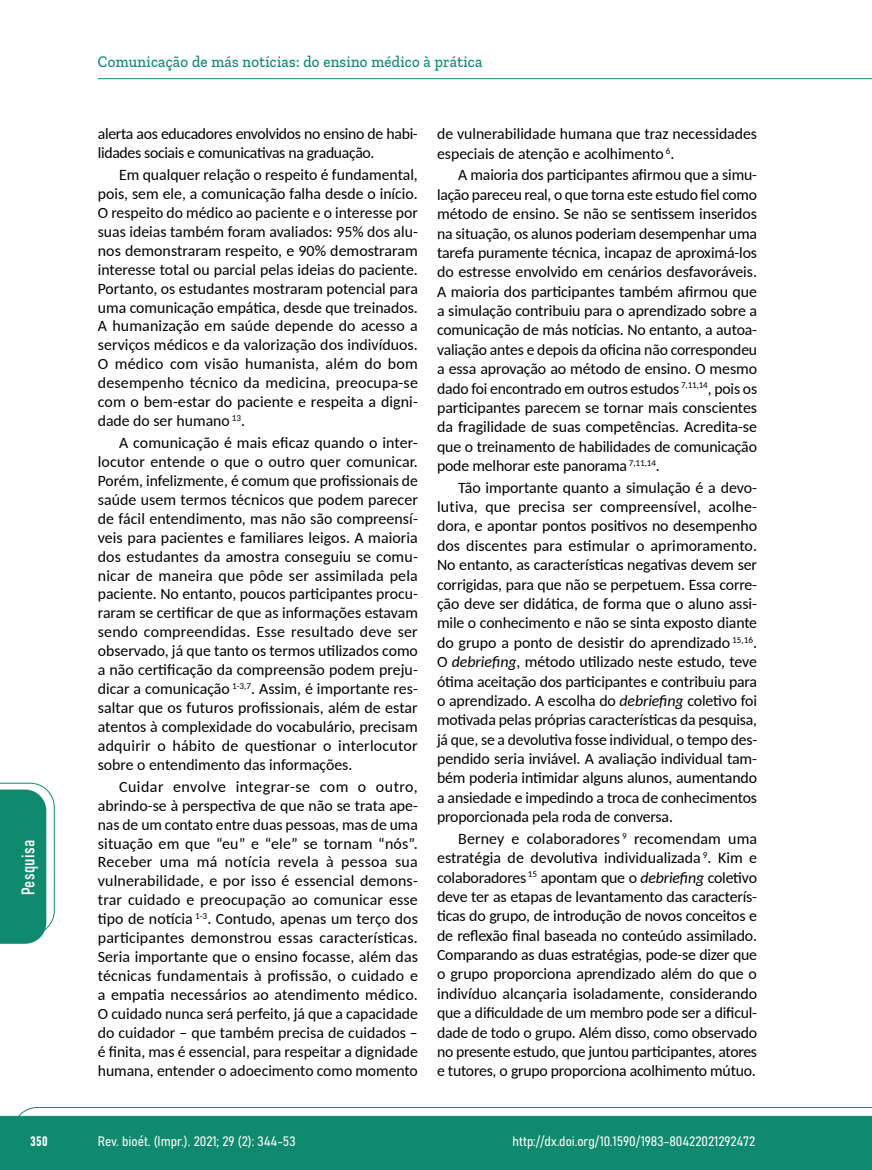
<style>
.page{position:relative;width:872px;height:1170px;background:#fff}
.page>*{position:absolute;margin:0;border:0;box-sizing:border-box;transform-origin:0 0}
.t1{font:18px "Bahnschrift";letter-spacing:.02em;color:#fff}
.t2{font:500 16.5px "Zilla Slab";letter-spacing:.02em;color:#108a6e;scale:.9 1}
.t3{font:15.75px/19px "Carlito";letter-spacing:-.01em;color:#000;text-align:justify}
.t4{font:13.5px "Bahnschrift";color:#fff}
.s1{font-style:italic}
</style>
<div class="page">
<svg style="left:12px;top:1107px;width:860px;height:62px;background:#2e9880"></svg>
<hr style="left:98px;top:78px;width:774px;height:1px;background:#108a6e">
<svg style="left:0;top:782px;width:55px;height:161px"></svg>
<p class="t1" style="left:15px;top:895px;width:57px;rotate:-90deg">Pesquisa</p>
<p class="t2" style="left:98px;top:53px;width:429px">Comunicação de más notícias: do ensino médico à prática</p>
<p class="t3" style="left:98px;top:124px;width:321px">alerta aos educadores envolvidos no ensino de habi&shy;lidades sociais e comunicativas na graduação.</p>
<p class="t3" style="left:98px;top:164px;width:321px;text-indent:21px">Em qualquer relação o respeito é fundamental, pois, sem ele, a comunicação falha desde o início.<br>O respeito do médico ao paciente e o interesse por suas ideias também foram avaliados: 95% dos alu&shy;nos demonstraram respeito, e 90% demostraram interesse total ou parcial pelas ideias do paciente.<br>Portanto, os estudantes mostraram potencial para uma comunicação empática, desde que treinados.<br>A humanização em saúde depende do acesso a serviços médicos e da valorização dos indivíduos.<br>O médico com visão humanista, além do bom desempenho técnico da medicina, preocupa-se com o bem-estar do paciente e respeita a digni&shy;dade do ser humano <sup>13</sup>.</p>
<p class="t3" style="left:98px;top:432px;width:322px;text-indent:21px">A comunicação é mais eficaz quando o inter&shy;locutor entende o que o outro quer comunicar.<br>Porém, infelizmente, é comum que profissionais de saúde usem termos técnicos que podem parecer de fácil entendimento, mas não são compreensí&shy;veis para pacientes e familiares leigos. A maioria dos estudantes da amostra conseguiu se comu&shy;nicar de maneira que pôde ser assimilada pela paciente. No entanto, poucos participantes procu&shy;raram se certificar de que as informações estavam sendo compreendidas. Esse resultado deve ser observado, já que tanto os termos utilizados como a não certificação da compreensão podem preju&shy;dicar a comunicação <sup>1-3,7</sup>. Assim, é importante res&shy;saltar que os futuros profissionais, além de estar atentos à complexidade do vocabulário, precisam adquirir o hábito de questionar o interlocutor sobre o entendimento das informações.</p>
<p class="t3" style="left:98px;top:776px;width:322px;text-indent:21px">Cuidar envolve integrar-se com o outro, abrindo-se à perspectiva de que não se trata ape&shy;nas de um contato entre duas pessoas, mas de uma situação em que “eu” e “ele” se tornam “nós”.<br>Receber uma má notícia revela à pessoa sua vulnerabilidade, e por isso é essencial demons&shy;trar cuidado e preocupação ao comunicar esse tipo de notícia <sup>1-3</sup>. Contudo, apenas um terço dos participantes demonstrou essas características.<br>Seria importante que o ensino focasse, além das técnicas fundamentais à profissão, o cuidado e a empatia necessários ao atendimento médico.<br>O cuidado nunca será perfeito, já que a capacidade do cuidador – que também precisa de cuidados – é finita, mas é essencial, para respeitar a dignidade humana, entender o adoecimento como momento</p>
<p class="t3" style="left:437px;top:124px;width:321px">de vulnerabilidade humana que traz necessidades especiais de atenção e acolhimento <sup>6</sup>.</p>
<p class="t3" style="left:437px;top:165px;width:322px;text-indent:21px">A maioria dos participantes afirmou que a simu&shy;lação pareceu real, o que torna este estudo fiel como método de ensino. Se não se sentissem inseridos na situação, os alunos poderiam desempenhar uma tarefa puramente técnica, incapaz de aproximá-los do estresse envolvido em cenários desfavoráveis.<br>A maioria dos participantes também afirmou que a simulação contribuiu para o aprendizado sobre a comunicação de más notícias. No entanto, a autoa&shy;valiação antes e depois da oficina não correspondeu a essa aprovação ao método de ensino. O mesmo dado foi encontrado em outros estudos <sup>7,11,14</sup>, pois os participantes parecem se tornar mais conscientes da fragilidade de suas competências. Acredita-se que o treinamento de habilidades de comunicação pode melhorar este panorama <sup>7,11,14</sup>.</p>
<p class="t3" style="left:437px;top:477px;width:322px;text-indent:21px">Tão importante quanto a simulação é a devo&shy;lutiva, que precisa ser compreensível, acolhe&shy;dora, e apontar pontos positivos no desempenho dos discentes para estimular o aprimoramento.<br>No entanto, as características negativas devem ser corrigidas, para que não se perpetuem. Essa corre&shy;ção deve ser didática, de forma que o aluno assi&shy;mile o conhecimento e não se sinta exposto diante do grupo a ponto de desistir do aprendizado <sup>15,16</sup>.<br>O <span class="s1">debriefing</span>, método utilizado neste estudo, teve ótima aceitação dos participantes e contribuiu para o aprendizado. A escolha do <span class="s1">debriefing</span> coletivo foi motivada pelas próprias características da pesquisa, já que, se a devolutiva fosse individual, o tempo des&shy;pendido seria inviável. A avaliação individual tam&shy;bém poderia intimidar alguns alunos, aumentando a ansiedade e impedindo a troca de conhecimentos proporcionada pela roda de conversa.</p>
<p class="t3" style="left:437px;top:828px;width:322px;text-indent:21px">Berney e colaboradores <sup>9</sup> recomendam uma estratégia de devolutiva individualizada <sup>9</sup>. Kim e colaboradores <sup>15</sup> apontam que o <span class="s1">debriefing</span> coletivo deve ter as etapas de levantamento das caracterís&shy;ticas do grupo, de introdução de novos conceitos e de reflexão final baseada no conteúdo assimilado.<br>Comparando as duas estratégias, pode-se dizer que o grupo proporciona aprendizado além do que o indivíduo alcançaria isoladamente, considerando que a dificuldade de um membro pode ser a dificul&shy;dade de todo o grupo. Além disso, como observado no presente estudo, que juntou participantes, atores e tutores, o grupo proporciona acolhimento mútuo.</p>
<p class="t4" style="left:30px;top:1130px;width:19px">350</p>
<p class="t4" style="left:98px;top:1131px;width:199px">Rev. bioét. (Impr.). 2021; 29 (2): 344-53</p>
<p class="t4" style="left:512px;top:1131px;width:244px">http://dx.doi.org/10.1590/1983-80422021292472</p>
</div>
